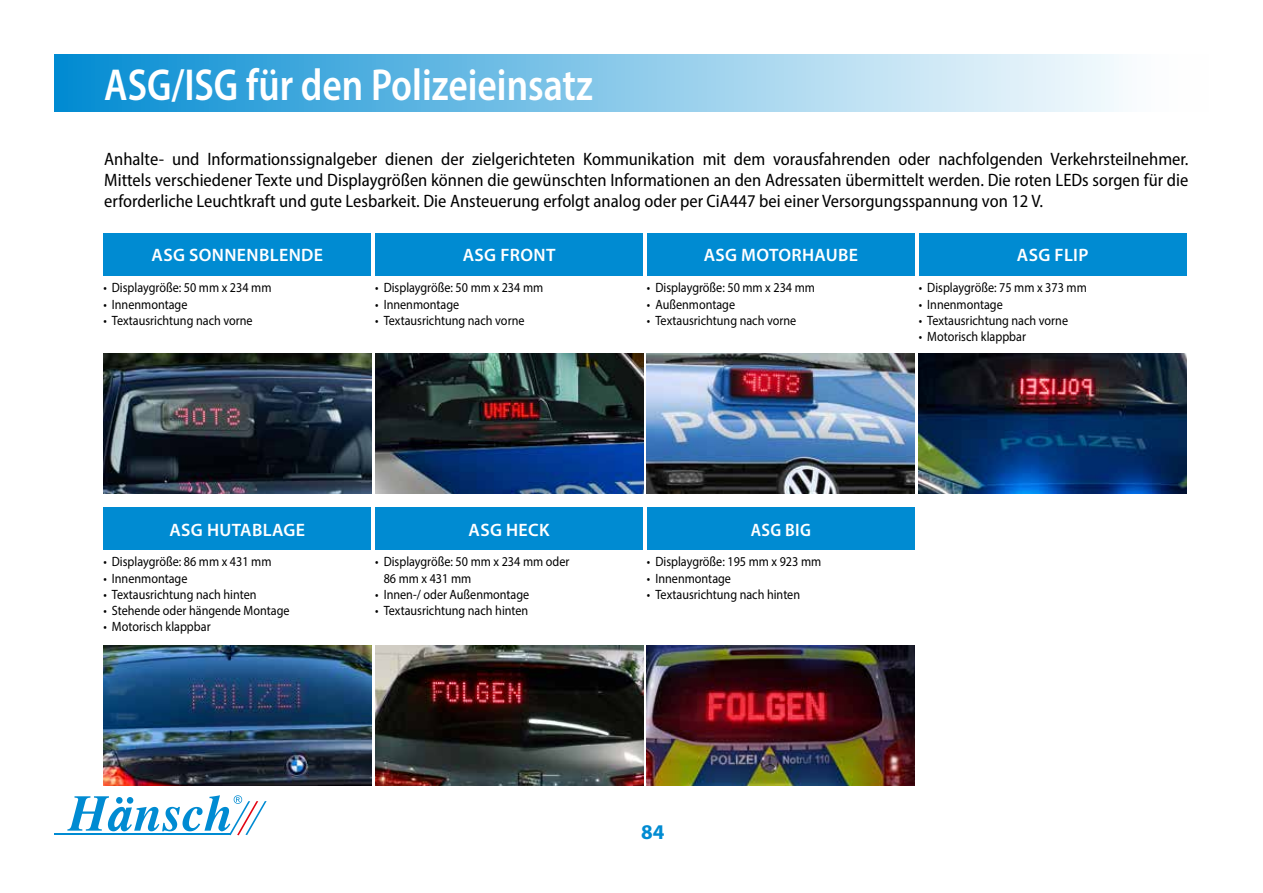
<style>
.page{position:relative;width:1263px;height:893px;background:#fff}
.page>*{position:absolute;margin:0;border:0;box-sizing:border-box;transform-origin:0 0}
.t1{font:600 semi-condensed 45px "Myriad Pro";color:#fff;scale:.9 1}
.t2{font:700 21px "Myriad Pro";color:#008bd2}
.t3{font:semi-condensed 18px/21px "Myriad Pro";color:#000;text-align:justify}
.t4{font:600 18px "Myriad Pro";letter-spacing:.02em;color:#fff}
.t5{font:600 semi-condensed 18px "Myriad Pro";letter-spacing:.02em;color:#fff}
.t6{font:13.5px/16.2px "Myriad Pro";color:#000;scale:.9 1}
</style>
<div class="page">
<hr style="left:54px;top:834px;width:176px;height:1px;background:#008bd2">
<svg style="left:67px;top:795px;width:200px;height:40px"></svg>
<div style="left:54px;top:54px;width:1155px;height:58px;background:linear-gradient(to right,#078ed3,#fff)"></div>
<img style="left:919px;top:354px;width:268px;height:140px">
<div style="left:919px;top:233px;width:268px;height:42px;background:#008bd2"></div>
<div style="left:103px;top:233px;width:268px;height:42px;background:#008bd2"></div>
<img style="left:103px;top:354px;width:268px;height:140px">
<div style="left:103px;top:508px;width:268px;height:42px;background:#008bd2"></div>
<img style="left:103px;top:645px;width:268px;height:141px">
<div style="left:375px;top:233px;width:268px;height:42px;background:#008bd2"></div>
<img style="left:375px;top:354px;width:268px;height:140px">
<img style="left:647px;top:354px;width:268px;height:140px">
<div style="left:647px;top:233px;width:268px;height:42px;background:#008bd2"></div>
<img style="left:647px;top:645px;width:268px;height:141px">
<div style="left:647px;top:508px;width:268px;height:42px;background:#008bd2"></div>
<div style="left:375px;top:508px;width:268px;height:42px;background:#008bd2"></div>
<img style="left:375px;top:645px;width:268px;height:141px">
<h1 class="t1" style="left:104px;top:57px;width:544px">ASG/ISG für den Polizeieinsatz</h1>
<p class="t3" style="left:104px;top:148px;width:1086px">Anhalte- und Informationssignalgeber dienen der zielgerichteten Kommunikation mit dem vorausfahrenden oder nachfolgenden Verkehrsteilnehmer.<br>Mittels verschiedener Texte und Displaygrößen können die gewünschten Informationen an den Adressaten übermittelt werden. Die roten LEDs sorgen für die erforderliche Leuchtkraft und gute Lesbarkeit. Die Ansteuerung erfolgt analog oder per CiA447 bei einer Versorgungsspannung von 12 V.</p>
<h3 class="t4" style="left:1017px;top:243px;width:73px">ASG FLIP</h3>
<p class="t6" style="left:919px;top:280px;width:188px">• Displaygröße: 75 mm x 373 mm</p>
<p class="t6" style="left:919px;top:296px;width:95px">• Innenmontage</p>
<p class="t6" style="left:919px;top:312px;width:167px">• Textausrichtung nach vorne</p>
<p class="t6" style="left:919px;top:328px;width:121px">• Motorisch klappbar</p>
<h3 class="t4" style="left:152px;top:243px;width:173px">ASG SONNENBLENDE</h3>
<p class="t6" style="left:103px;top:280px;width:188px">• Displaygröße: 50 mm x 234 mm</p>
<p class="t6" style="left:103px;top:296px;width:95px">• Innenmontage</p>
<p class="t6" style="left:103px;top:312px;width:167px">• Textausrichtung nach vorne</p>
<h3 class="t4" style="left:463px;top:243px;width:94px">ASG FRONT</h3>
<p class="t6" style="left:375px;top:280px;width:188px">• Displaygröße: 50 mm x 234 mm</p>
<p class="t6" style="left:375px;top:296px;width:95px">• Innenmontage</p>
<p class="t6" style="left:375px;top:312px;width:167px">• Textausrichtung nach vorne</p>
<h3 class="t4" style="left:704px;top:243px;width:156px">ASG MOTORHAUBE</h3>
<p class="t6" style="left:647px;top:280px;width:188px">• Displaygröße: 50 mm x 234 mm</p>
<p class="t6" style="left:647px;top:296px;width:100px">• Außenmontage</p>
<p class="t6" style="left:647px;top:312px;width:167px">• Textausrichtung nach vorne</p>
<h3 class="t4" style="left:169px;top:518px;width:137px">ASG HUTABLAGE</h3>
<p class="t6" style="left:103px;top:554px;width:188px">• Displaygröße: 86 mm x 431 mm</p>
<p class="t6" style="left:103px;top:570px;width:95px">• Innenmontage</p>
<p class="t6" style="left:103px;top:586px;width:172px">• Textausrichtung nach hinten</p>
<p class="t6" style="left:103px;top:602px;width:208px">• Stehende oder hängende Montage</p>
<p class="t6" style="left:103px;top:618px;width:121px">• Motorisch klappbar</p>
<h3 class="t4" style="left:469px;top:518px;width:83px">ASG HECK</h3>
<p class="t6" style="left:384px;top:554px;width:208px;text-indent:-9px">• Displaygröße: 50 mm x 234 mm oder<br>86 mm x 431 mm</p>
<p class="t6" style="left:375px;top:586px;width:173px">• Innen-/ oder Außenmontage</p>
<p class="t6" style="left:375px;top:602px;width:172px">• Textausrichtung nach hinten</p>
<h3 class="t5" style="left:751px;top:518px;width:62px">ASG BIG</h3>
<p class="t6" style="left:647px;top:554px;width:195px">• Displaygröße: 195 mm x 923 mm</p>
<p class="t6" style="left:647px;top:570px;width:95px">• Innenmontage</p>
<p class="t6" style="left:647px;top:586px;width:172px">• Textausrichtung nach hinten</p>
<h2 class="t2" style="left:641px;top:818px;width:25px">84</h2>
</div>
